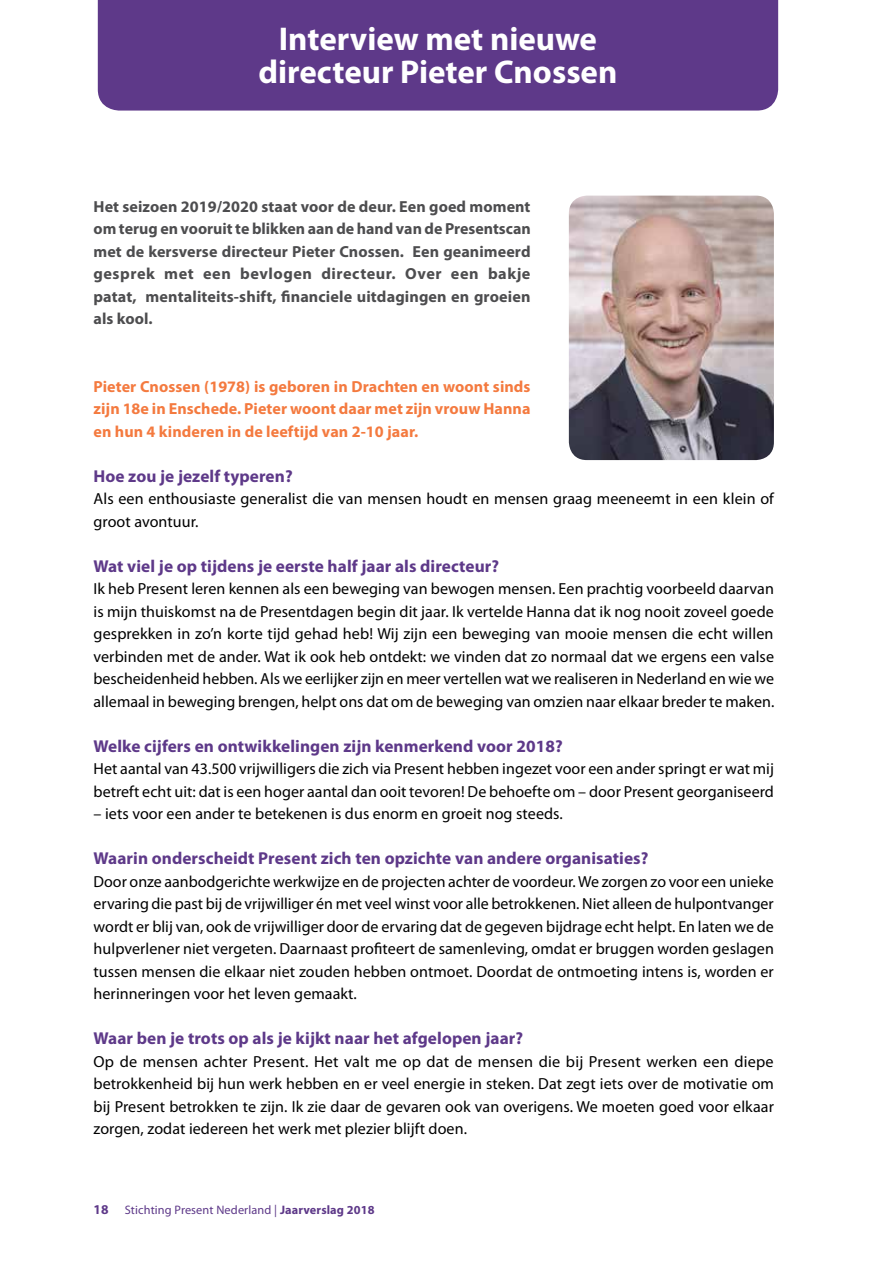
<style>
.page{position:relative;width:893px;height:1263px;background:#fff}
.page>*{position:absolute;margin:0;border:0;box-sizing:border-box;transform-origin:0 0}
.t1{font:700 33px/33px "Myriad Pro";color:#fff;text-align:center}
.t2{font:700 17.25px "Myriad Pro";letter-spacing:.005em;color:#5e3989}
.t3{font:16.05px/22.5px "Myriad Pro";letter-spacing:.005em;color:#000;text-align:justify}
.t4{font:700 16.05px/22.5px "Myriad Pro";letter-spacing:.01em;color:#4d4d4f;text-align:justify}
.t5{font:700 16.05px/22.5px "Myriad Pro";letter-spacing:.005em;color:#f47a3f;text-align:justify}
.t6{font:700 13.5px "Myriad Pro";color:#5e3989}
.t7{font:12.3px "Myriad Pro";letter-spacing:.01em;color:#5e3989}
.s1{font-weight:700}
</style>
<div class="page">
<div style="left:98px;top:0;width:680px;height:111px;background:#5e3989"></div>
<img style="left:569px;top:196px;width:205px;height:264px">
<h1 class="t1" style="left:259px;top:26px;width:360px">Interview met nieuwe directeur Pieter Cnossen</h1>
<p class="t4" style="left:94px;top:196px;width:439px">Het seizoen 2019/2020 staat voor de deur. Een goed moment om terug en vooruit te blikken aan de hand van de Presentscan met de kersverse directeur Pieter Cnossen. Een geanimeerd gesprek met een bevlogen directeur. Over een bakje patat, mentaliteits-shift, financiele uitdagingen en groeien als kool.</p>
<p class="t5" style="left:94px;top:376px;width:438px">Pieter Cnossen (1978) is geboren in Drachten en woont sinds zijn 18e in Enschede. Pieter woont daar met zijn vrouw Hanna en hun 4 kinderen in de leeftijd van 2-10 jaar.</p>
<p class="t2" style="left:94px;top:469px;width:201px">Hoe zou je jezelf typeren?</p>
<p class="t3" style="left:94px;top:489px;width:682px">Als een enthousiaste generalist die van mensen houdt en mensen graag meeneemt in een klein of groot avontuur.</p>
<p class="t2" style="left:94px;top:559px;width:407px">Wat viel je op tijdens je eerste half jaar als directeur?</p>
<p class="t3" style="left:94px;top:579px;width:682px">Ik heb Present leren kennen als een beweging van bewogen mensen. Een prachtig voorbeeld daarvan is mijn thuiskomst na de Presentdagen begin dit jaar. Ik vertelde Hanna dat ik nog nooit zoveel goede gesprekken in zo’n korte tijd gehad heb! Wij zijn een beweging van mooie mensen die echt willen verbinden met de ander. Wat ik ook heb ontdekt: we vinden dat zo normaal dat we ergens een valse bescheidenheid hebben. Als we eerlijker zijn en meer vertellen wat we realiseren in Nederland en wie we allemaal in beweging brengen, helpt ons dat om de beweging van omzien naar elkaar breder te maken.</p>
<p class="t2" style="left:94px;top:739px;width:471px">Welke cijfers en ontwikkelingen zijn kenmerkend voor 2018?</p>
<p class="t3" style="left:94px;top:759px;width:682px">Het aantal van 43.500 vrijwilligers die zich via Present hebben ingezet voor een ander springt er wat mij betreft echt uit: dat is een hoger aantal dan ooit tevoren! De behoefte om – door Present georganiseerd</p>
<p class="t3" style="left:94px;top:804px;width:471px">– iets voor een ander te betekenen is dus enorm en groeit nog steeds.</p>
<p class="t2" style="left:94px;top:851px;width:556px">Waarin onderscheidt Present zich ten opzichte van andere organisaties?</p>
<p class="t3" style="left:94px;top:871px;width:682px">Door onze aanbodgerichte werkwijze en de projecten achter de voordeur. We zorgen zo voor een unieke ervaring die past bij de vrijwilliger én met veel winst voor alle betrokkenen. Niet alleen de hulpontvanger wordt er blij van, ook de vrijwilliger door de ervaring dat de gegeven bijdrage echt helpt. En laten we de hulpverlener niet vergeten. Daarnaast profiteert de samenleving, omdat er bruggen worden geslagen tussen mensen die elkaar niet zouden hebben ontmoet. Doordat de ontmoeting intens is, worden er herinneringen voor het leven gemaakt.</p>
<p class="t2" style="left:94px;top:1031px;width:431px">Waar ben je trots op als je kijkt naar het afgelopen jaar?</p>
<p class="t3" style="left:94px;top:1051px;width:682px">Op de mensen achter Present. Het valt me op dat de mensen die bij Present werken een diepe betrokkenheid bij hun werk hebben en er veel energie in steken. Dat zegt iets over de motivatie om bij Present betrokken te zijn. Ik zie daar de gevaren ook van overigens. We moeten goed voor elkaar zorgen, zodat iedereen het werk met plezier blijft doen.</p>
<p class="t6" style="left:94px;top:1203px;width:16px">18</p>
<p class="t7" style="left:125px;top:1204px;width:251px">Stichting Present Nederland | <span class="s1">Jaarverslag 2018</span></p>
</div>
